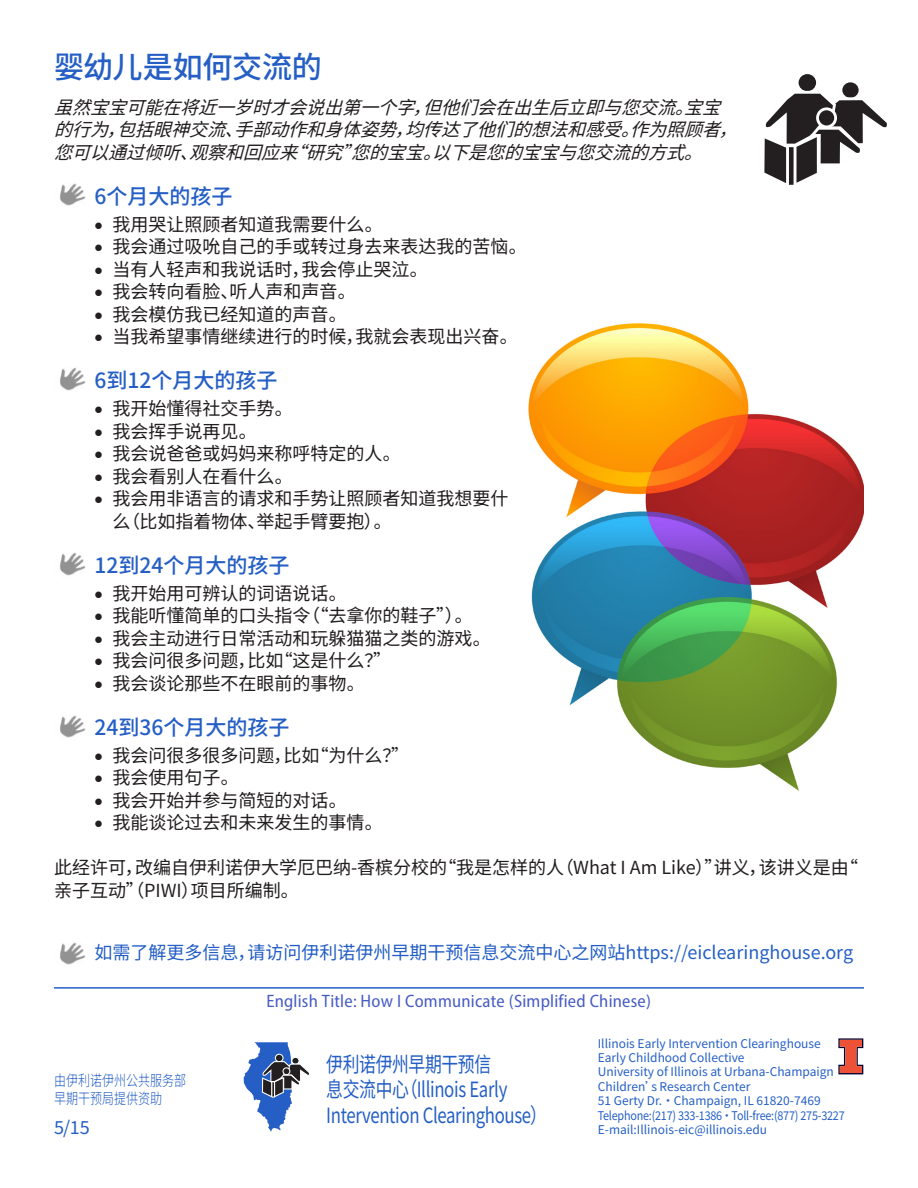
<style>
.page{position:relative;width:918px;height:1188px;background:#fff}
.page>*{position:absolute;margin:0;border:0;box-sizing:border-box;transform-origin:0 0}
.t1{font:100 30px "Noto Sans SC";letter-spacing:-.005em;color:#255fc5}
.Heading_2{font:100 21px/25.2px "Noto Sans SC";letter-spacing:-.02em;color:#255fc5;scale:.8 1}
.Heading_2-2{font:100 21px "Noto Sans SC";color:#255fc5}
.Intro{font:100 18px/22.5px "Noto Sans SC";color:#231f20}
.Intro-2{font:italic 100 18px/22.5px "Noto Sans SC";color:#231f20}
.t2{font:100 18px "Noto Sans SC";color:#255fc5}
.t3{font:semi-condensed 18px "Myriad Pro";letter-spacing:.015em;color:#475cc4}
.t4{font:100 15px/18px "Noto Sans SC";color:#255fc5;scale:.8 1}
.t5{font:100 12px/14.4px "Noto Sans SC";color:#255fc5}
</style>
<div class="page">
<svg style="left:838px;top:1038px;width:25px;height:36px"></svg>
<svg style="left:244px;top:1042px;width:64px;height:90px"></svg>
<hr style="left:54px;top:987px;width:810px;height:2px;background:#255fc5">
<img style="left:60px;top:942px;width:26px;height:23px">
<svg style="left:764px;top:74px;width:123px;height:111px"></svg>
<img style="left:60px;top:183px;width:26px;height:23px">
<img style="left:60px;top:367px;width:25px;height:24px">
<img style="left:60px;top:715px;width:26px;height:23px">
<img style="left:60px;top:552px;width:25px;height:24px">
<img style="left:528px;top:323px;width:336px;height:468px">
<h1 class="t1" style="left:54px;top:50px;width:269px">婴幼儿是如何交流的</h1>
<p class="Intro-2" style="left:54px;top:96px;width:698px">虽然宝宝可能在将近一岁时才会说出第一个字，但他们会在出生后立即与您交流。宝宝的行为，包括眼神交流、手部动作和身体姿势，均传达了他们的想法和感受。作为照顾者，您可以通过倾听、观察和回应来“研究”您的宝宝。以下是您的宝宝与您交流的方式。</p>
<h2 class="Heading_2-2" style="left:94px;top:184px;width:139px">6个月大的孩子</h2>
<p class="Intro" style="left:94px;top:213px;width:290px">• 我用哭让照顾者知道我需要什么。</p>
<p class="Intro" style="left:94px;top:236px;width:434px">• 我会通过吸吮自己的手或转过身去来表达我的苦恼。</p>
<p class="Intro" style="left:94px;top:258px;width:335px">• 当有人轻声和我说话时，我会停止哭泣。</p>
<p class="Intro" style="left:94px;top:281px;width:263px">• 我会转向看脸、听人声和声音。</p>
<p class="Intro" style="left:94px;top:303px;width:254px">• 我会模仿我已经知道的声音。</p>
<p class="Intro" style="left:94px;top:326px;width:425px">• 当我希望事情继续进行的时候，我就会表现出兴奋。</p>
<h2 class="Heading_2-2" style="left:94px;top:369px;width:184px">6到12个月大的孩子</h2>
<p class="Intro" style="left:94px;top:398px;width:200px">• 我开始懂得社交手势。</p>
<p class="Intro" style="left:94px;top:420px;width:164px">• 我会挥手说再见。</p>
<p class="Intro" style="left:94px;top:443px;width:308px">• 我会说爸爸或妈妈来称呼特定的人。</p>
<p class="Intro" style="left:94px;top:465px;width:200px">• 我会看别人在看什么。</p>
<p class="Intro" style="left:112px;top:488px;width:397px;text-indent:-18px">• 我会用非语言的请求和手势让照顾者知道我想要什么（比如指着物体、举起手臂要抱）。</p>
<h2 class="Heading_2-2" style="left:94px;top:553px;width:196px">12到24个月大的孩子</h2>
<p class="Intro" style="left:94px;top:582px;width:254px">• 我开始用可辨认的词语说话。</p>
<p class="Intro" style="left:94px;top:605px;width:380px">• 我能听懂简单的口头指令（“去拿你的鞋子”）。</p>
<p class="Intro" style="left:94px;top:627px;width:398px">• 我会主动进行日常活动和玩躲猫猫之类的游戏。</p>
<p class="Intro" style="left:94px;top:650px;width:298px">• 我会问很多问题 ，比如“这是什么？”</p>
<p class="Intro" style="left:94px;top:672px;width:272px">• 我会谈论那些不在眼前的事物。</p>
<h2 class="Heading_2-2" style="left:94px;top:715px;width:196px">24到36个月大的孩子</h2>
<p class="Intro" style="left:94px;top:744px;width:316px">• 我会问很多很多问题，比如“为什么？”</p>
<p class="Intro" style="left:94px;top:767px;width:146px">• 我会使用句子。</p>
<p class="Intro" style="left:94px;top:789px;width:254px">• 我会开始并参与简短的对话。</p>
<p class="Intro" style="left:94px;top:812px;width:290px">• 我能谈论过去和未来发生的事情。</p>
<p class="Intro" style="left:54px;top:857px;width:806px">此经许可，改编自伊利诺伊大学厄巴纳-香槟分校的“我是怎样的人（What I Am Like）”讲义，该讲义是由“亲子互动”（PIWI）项目所编制。</p>
<p class="t2" style="left:94px;top:942px;width:760px">如需了解更多信息，请访问伊利诺伊州早期干预信息交流中心之网站https://eiclearinghouse.org</p>
<p class="t4" style="left:54px;top:1072px;width:166px">由伊利诺伊州公共服务部早期干预局提供资助</p>
<p class="t2" style="left:54px;top:1117px;width:37px">5/15</p>
<p class="t3" style="left:266px;top:990px;width:386px">English Title: How I Communicate (Simplified Chinese)</p>
<p class="Heading_2" style="left:326px;top:1052px;width:278px">伊利诺伊州早期干预信<br>息交流中心（Illinois Early<br>Intervention Clearinghouse）</p>
<p class="t5" style="left:598px;top:1036px;width:248px">Illinois Early Intervention Clearinghouse Early Childhood Collective<br>University of Illinois at Urbana-Champaign Children’s Research Center<br>51 Gerty Dr. • Champaign, IL 61820-7469<br>Telephone:(217) 333-1386 • Toll-free:(877) 275-3227<br>E-mail:Illinois-eic@illinois.edu</p>
</div>
